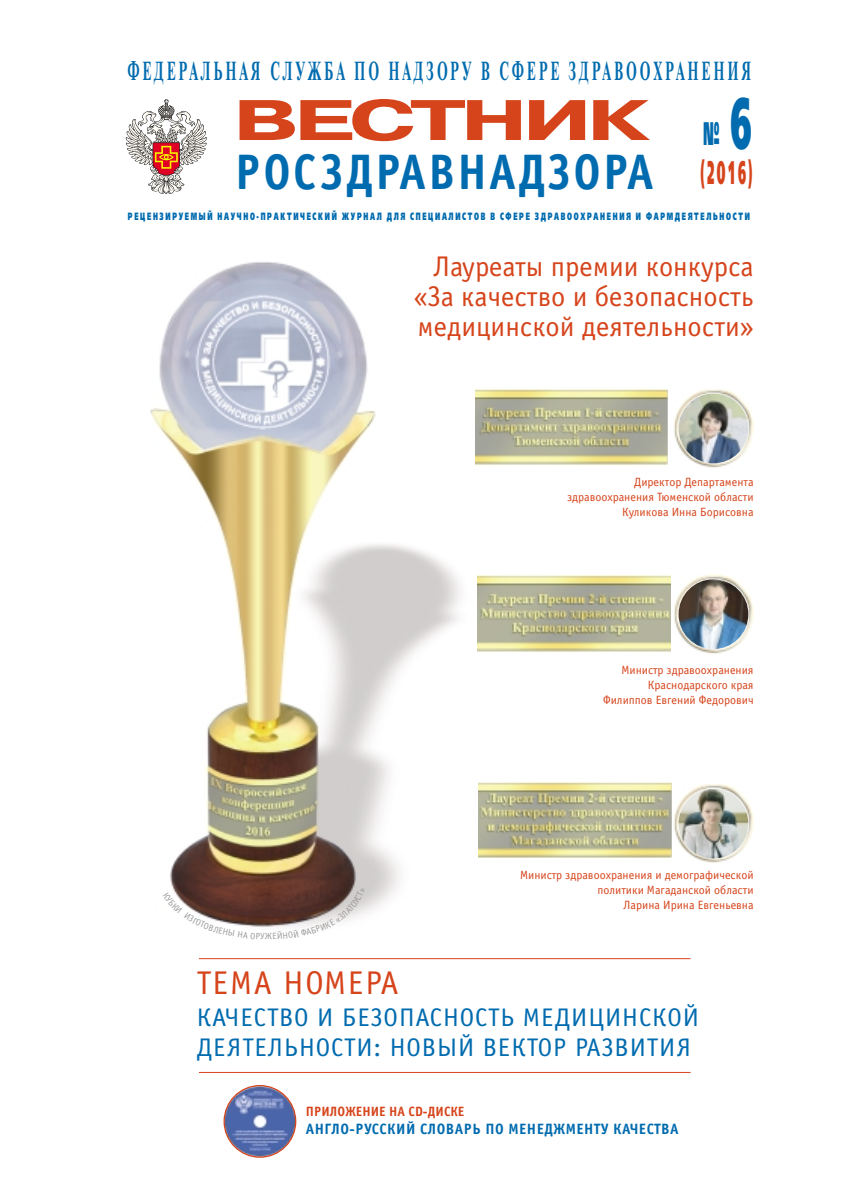
<style>
.page{position:relative;width:863px;height:1190px;background:#fff}
.page>*{position:absolute;margin:0;border:0;box-sizing:border-box;transform-origin:0 0}
.t1{font:72.6px "Free Set Black C";color:#006baf;scale:.42 1}
.t2{font:700 57px "Pragmatica C";letter-spacing:-.065em;color:#d6441b;scale:1.61 1}
.t3{font:700 49.95px "Officina Sans C";letter-spacing:.05em;color:#006baf;scale:.92 1}
.t4{font:33px "Officina Sans C";letter-spacing:.05em;color:#d6441b}
.t5{font:32.55px "Free Set Black C";color:#d6441b;scale:.36 1}
.t6{font:32.55px "Free Set Black C";color:#006baf;scale:.42 1}
.t7{font:28.5px/30px "Officina Sans C";color:#d6441b;text-align:justify}
.t8{font:700 26.1px "Newton C";letter-spacing:.215em;color:#006baf;scale:.52 1}
.t9{font:25.5px/30px "Officina Sans C";letter-spacing:.035em;color:#006baf}
.t10{font:700 15px "Officina Sans C";letter-spacing:.035em;color:#006baf}
.t11{font:700 13.5px "Officina Sans C";letter-spacing:.005em;color:#d6441b;scale:.96 1}
.t12{font:12px/15px "Officina Sans C";color:#d6441b;text-align:right}
.t13{font:10.5px "Free Set Black C";letter-spacing:.285em;color:#006baf;scale:.57 1}
.t14{font:9px "Officina Sans C";color:#9b9b9b}
</style>
<div class="page">
<svg style="left:125px;top:99px;width:82px;height:95px"></svg>
<img style="left:150px;top:262px;width:375px;height:698px">
<svg style="left:223px;top:1085px;width:73px;height:72px"></svg>
<img style="left:475px;top:387px;width:193px;height:81px">
<img style="left:477px;top:574px;width:193px;height:81px">
<img style="left:479px;top:780px;width:192px;height:81px">
<hr style="left:199px;top:958px;width:491px;height:1px;background:#d6441b">
<hr style="left:199px;top:1072px;width:491px;height:1px;background:#d6441b">
<img style="left:674px;top:389px;width:79px;height:79px">
<img style="left:674px;top:575px;width:79px;height:79px">
<img style="left:674px;top:784px;width:79px;height:79px">
<img style="left:678px;top:393px;width:70px;height:70px;border-radius:50%">
<img style="left:678px;top:579px;width:70px;height:70px;border-radius:50%">
<img style="left:678px;top:788px;width:70px;height:70px;border-radius:50%">
<svg style="left:163px;top:892px;width:101px;height:47px"></svg>
<svg style="left:273px;top:887px;width:92px;height:52px"></svg>
<h3 class="t8" style="left:127px;top:62px;width:1200px">ФЕДЕРАЛЬНАЯ СЛУЖБА ПО НАДЗОРУ В СФЕРЕ ЗДРАВООХРАНЕНИЯ</h3>
<h3 class="t6" style="left:703px;top:122px;width:41px">№</h3>
<h1 class="t1" style="left:729px;top:97px;width:55px">6</h1>
<h3 class="t5" style="left:700px;top:161px;width:146px">(2016)</h3>
<h2 class="t2" style="left:233px;top:99px;width:260px">ВЕСТНИК</h2>
<h3 class="t3" style="left:235px;top:155px;width:456px">РОСЗДРАВНАДЗОРА</h3>
<p class="t13" style="left:128px;top:212px;width:1092px">РЕЦЕНЗИРУЕМЫЙ НАУЧНО-ПРАКТИЧЕСКИЙ ЖУРНАЛ ДЛЯ СПЕЦИАЛИСТОВ В СФЕРЕ ЗДРАВООХРАНЕНИЯ И ФАРМДЕЯТЕЛЬНОСТИ</p>
<h3 class="t7" style="left:414px;top:254px;width:341px;text-indent:19px">Лауреаты премии конкурса «За качество и безопасность медицинской деятельности»</h3>
<p class="t12" style="left:567px;top:475px;width:188px">Директор Департамента здравоохранения Тюменской области<br>Куликова Инна Борисовна</p>
<p class="t12" style="left:603px;top:663px;width:152px">Министр здравоохранения<br>Краснодарского края<br>Филиппов Евгений Федорович</p>
<p class="t14" style="left:265px;top:933px;width:9px">Ж</p>
<p class="t12" style="left:520px;top:869px;width:235px">Министр здравоохранения и демографической политики Магаданской области<br>Ларина Ирина Евгеньевна</p>
<h3 class="t4" style="left:197px;top:971px;width:203px">ТЕМА НОМЕРА</h3>
<h3 class="t9" style="left:197px;top:1005px;width:504px">КАЧЕСТВО И БЕЗОПАСНОСТЬ МЕДИЦИНСКОЙ<br>ДЕЯТЕЛЬНОСТИ: НОВЫЙ ВЕКТОР РАЗВИТИЯ</h3>
<p class="t11" style="left:306px;top:1106px;width:167px">ПРИЛОЖЕНИЕ НА CD-ДИСКЕ</p>
<p class="t10" style="left:306px;top:1123px;width:374px">АНГЛО-РУССКИЙ СЛОВАРЬ ПО МЕНЕДЖМЕНТУ КАЧЕСТВА</p>
</div>
